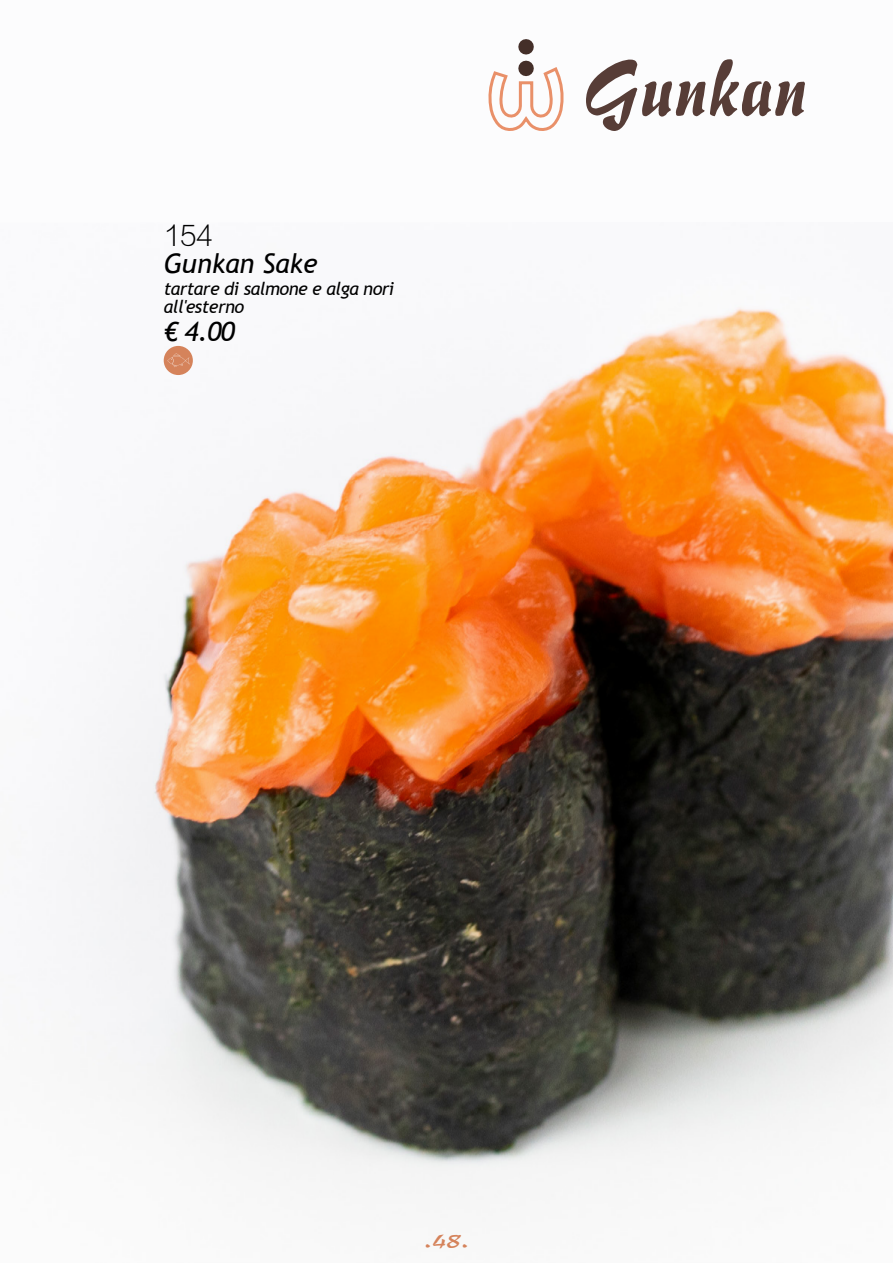
<style>
.page{position:relative;width:893px;height:1263px;background:#fff}
.page>*{position:absolute;margin:0;border:0;box-sizing:border-box;transform-origin:0 0}
.t1{font:90px "ID Hao Xing";letter-spacing:-.005em;color:#573d37}
.t2{font:italic 27px "Trebuchet MS";color:#000}
.t3{font:27px "ST Baoli SC Regular";color:#d5835b}
.t4{font:27px "FZLTXHJW GB1 0";color:#000}
.t5{font:italic 18px/18px "Trebuchet MS";letter-spacing:-.025em;color:#000}
</style>
<div class="page">
<svg style="left:488px;top:61px;width:76px;height:70px"></svg>
<svg style="left:518px;top:39px;width:16px;height:16px"></svg>
<img style="left:80px;top:307px;width:813px;height:880px">
<div style="left:164px;top:346px;width:29px;height:29px;background:#d5835b;border-radius:50%"></div>
<svg style="left:167px;top:353px;width:23px;height:14px"></svg>
<h2 class="t4" style="left:164px;top:221px;width:51px">154</h2>
<h2 class="t2" style="left:164px;top:247px;width:155px">Gunkan Sake</h2>
<p class="t5" style="left:164px;top:280px;width:232px">tartare di salmone e alga nori all'esterno</p>
<h2 class="t2" style="left:164px;top:315px;width:73px">€ 4.00</h2>
<h1 class="t1" style="left:584px;top:40px;width:225px">Gunkan</h1>
<h2 class="t3" style="left:425px;top:1226px;width:45px">.48.</h2>
</div>
